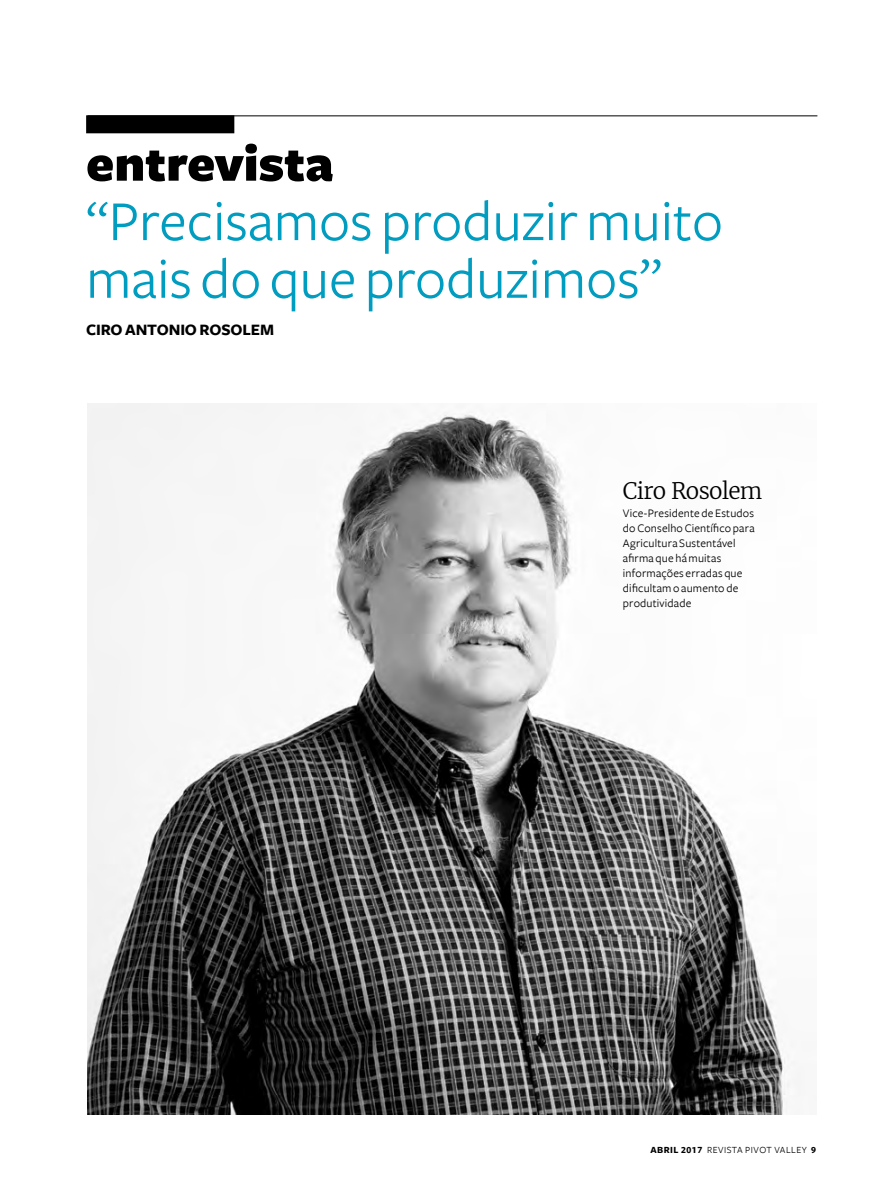
<style>
.page{position:relative;width:893px;height:1191px;background:#fff}
.page>*{position:absolute;margin:0;border:0;box-sizing:border-box;transform-origin:0 0}
.t1{font:58.5px/57.6px "Freight Sans";color:#009dc1}
.t2{font:900 52.5px "Freight Sans";color:#000}
.t3{font:300 22.5px "Merriweather";letter-spacing:-.03em;color:#000}
.t4{font:700 16.5px "Freight Sans";letter-spacing:-.01em;color:#000}
.t5{font:12px/15px "Freight Sans";letter-spacing:.015em;color:#000}
.t6{font:9.75px "Freight Sans";letter-spacing:.05em;color:#000}
.s1{font-family:"Freight Sans Bold SC"}
</style>
<div class="page">
<img style="left:87px;top:403px;width:703px;height:711px">
<div style="left:86px;top:115px;width:148px;height:18px;background:#000"></div>
<hr style="left:88px;top:115px;width:729px;height:1px;background:#000">
<h2 class="t2" style="left:86px;top:136px;width:249px">entrevista</h2>
<h1 class="t1" style="left:86px;top:193px;width:638px">“Precisamos produzir muito mais do que produzimos”</h1>
<h3 class="t4" style="left:86px;top:321px;width:189px">CIRO ANTONIO ROSOLEM</h3>
<h3 class="t3" style="left:623px;top:472px;width:141px">Ciro Rosolem</h3>
<p class="t5" style="left:623px;top:505px;width:133px">Vice-Presidente de Estudos do Conselho Científico para<br>Agricultura Sustentável afirma que há muitas informações erradas que dificultam o aumento de produtividade</p>
<p class="t6" style="left:650px;top:1144px;width:167px"><span class="s1">ABRIL 2017</span> Revista Pivot Valley <span class="s1">9</span></p>
</div>
